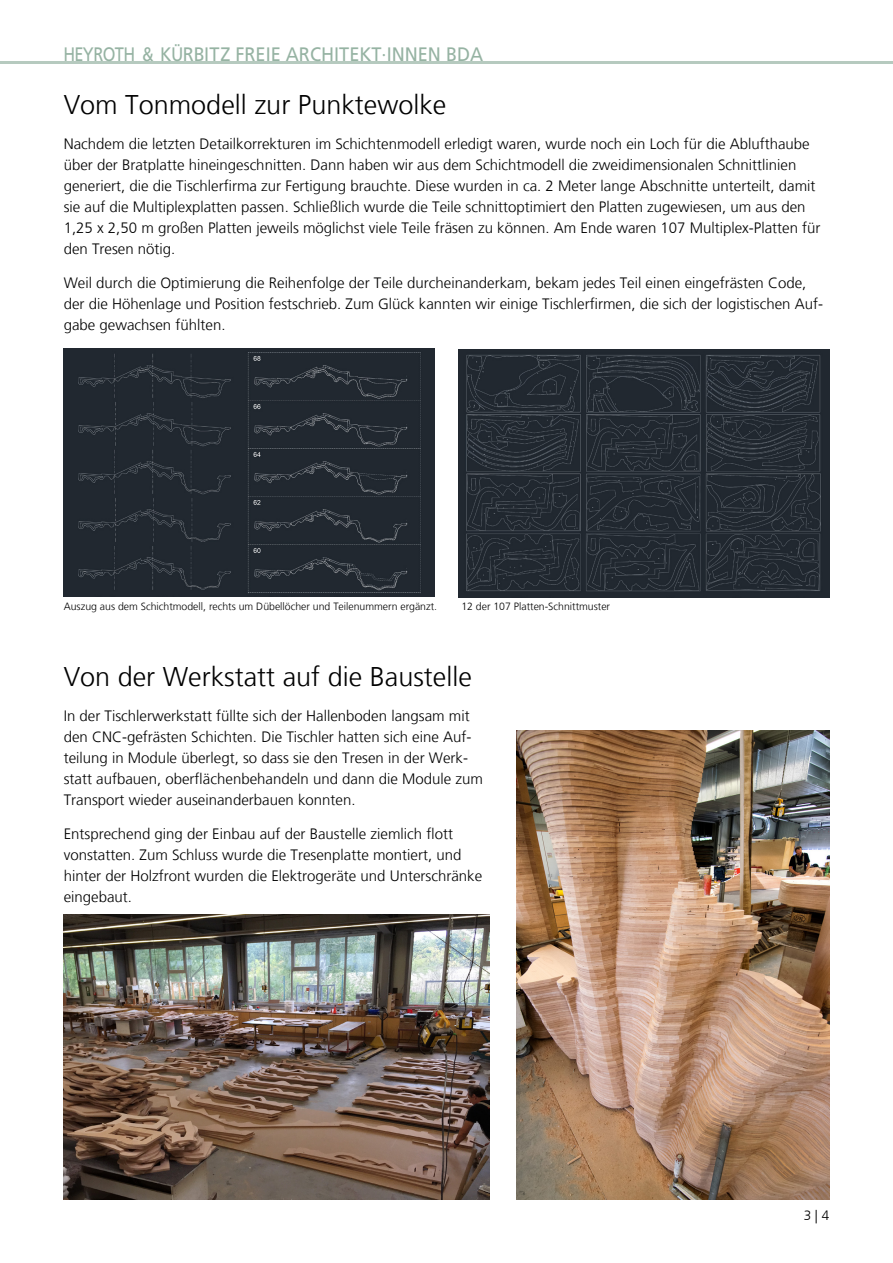
<style>
.page{position:relative;width:893px;height:1263px;background:#fff}
.page>*{position:absolute;margin:0;border:0;box-sizing:border-box;transform-origin:0 0}
.t1{font:300 27px "Frutiger TT";color:#000}
.t2{font:19.5px "Frutiger LT Pro";color:#96b3a3;scale:.84 1}
.t3{font:300 15px/21px "Frutiger TT";color:#000}
.t4{font:300 13.5px "Frutiger TT";color:#000}
.t5{font:300 10.5px "Frutiger TT";color:#000}
</style>
<div class="page">
<hr style="left:0;top:61px;width:893px;height:3px;background:#b6cabf">
<img style="left:459px;top:350px;width:370px;height:247px">
<img style="left:64px;top:349px;width:370px;height:247px">
<img style="left:64px;top:915px;width:426px;height:284px">
<img style="left:516px;top:730px;width:313px;height:469px">
<h2 class="t2" style="left:63px;top:43px;width:501px">HEYROTH &amp; KÜRBITZ FREIE ARCHITEKT·INNEN BDA</h2>
<p class="t1" style="left:64px;top:89px;width:384px">Vom Tonmodell zur Punktewolke</p>
<p class="t3" style="left:64px;top:134px;width:758px">Nachdem die letzten Detailkorrekturen im Schichtenmodell erledigt waren, wurde noch ein Loch für die Ablufthaube über der Bratplatte hineingeschnitten. Dann haben wir aus dem Schichtmodell die zweidimensionalen Schnittlinien generiert, die die Tischlerfirma zur Fertigung brauchte. Diese wurden in ca. 2 Meter lange Abschnitte unterteilt, damit sie auf die Multiplexplatten passen. Schließlich wurde die Teile schnittoptimiert den Platten zugewiesen, um aus den 1,25 x 2,50 m großen Platten jeweils möglichst viele Teile fräsen zu können. Am Ende waren 107 Multiplex-Platten für den Tresen nötig.</p>
<p class="t3" style="left:64px;top:273px;width:761px">Weil durch die Optimierung die Reihenfolge der Teile durcheinanderkam, bekam jedes Teil einen eingefrästen Code, der die Höhenlage und Position festschrieb. Zum Glück kannten wir einige Tischlerfirmen, die sich der logistischen Auf&shy;gabe gewachsen fühlten.</p>
<p class="t5" style="left:64px;top:600px;width:375px">Auszug aus dem Schichtmodell, rechts um Dübellöcher und Teilenummern ergänzt.</p>
<p class="t5" style="left:461px;top:600px;width:150px">12 der 107 Platten-Schnittmuster</p>
<p class="t1" style="left:64px;top:661px;width:410px">Von der Werkstatt auf die Baustelle</p>
<p class="t3" style="left:64px;top:706px;width:421px">In der Tischlerwerkstatt füllte sich der Hallenboden langsam mit den CNC-gefrästen Schichten. Die Tischler hatten sich eine Auf&shy;teilung in Module überlegt, so dass sie den Tresen in der Werk&shy;statt aufbauen, oberflächenbehandeln und dann die Module zum Transport wieder auseinanderbauen konnten.</p>
<p class="t3" style="left:64px;top:824px;width:420px">Entsprechend ging der Einbau auf der Baustelle ziemlich flott vonstatten. Zum Schluss wurde die Tresenplatte montiert, und hinter der Holzfront wurden die Elektrogeräte und Unterschränke eingebaut.</p>
<p class="t4" style="left:804px;top:1208px;width:27px">3 | 4</p>
</div>
